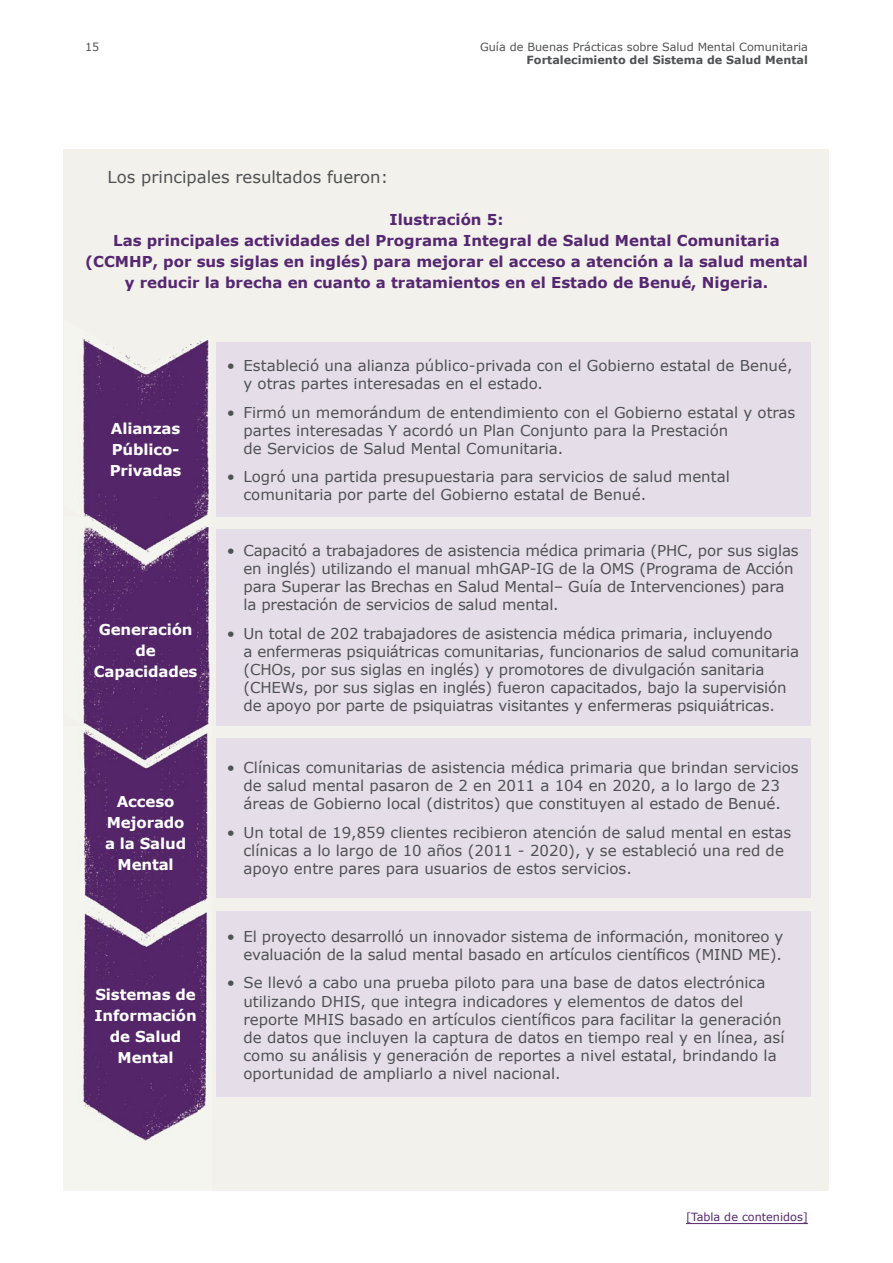
<style>
.page{position:relative;width:893px;height:1263px;background:#fff}
.page>*{position:absolute;margin:0;border:0;box-sizing:border-box;transform-origin:0 0}
.t1{font:16.5px "Verdana";color:#4f5153}
.t2{font:15px/18px "Verdana";color:#4f5153}
.t3{font:700 15px/21px "Verdana";color:#552770;text-align:center}
.t4{font:700 15px/21px "Verdana";letter-spacing:-.01em;color:#fff;text-align:center}
.t5{font:11.25px "Verdana";color:#4f5153}
.t6{font:700 11.25px "Verdana";color:#4f5153}
.t7{font:11.25px "Verdana";color:#552770}
</style>
<div class="page">
<hr style="left:686px;top:1223px;width:122px;height:1px;background:#552770">
<div style="left:64px;top:149px;width:765px;height:1042px;background:#f2f1eb"></div>
<img style="left:79px;top:764px;width:133px;height:377px">
<img style="left:82px;top:556px;width:129px;height:208px">
<img style="left:82px;top:339px;width:128px;height:217px">
<div style="left:216px;top:342px;width:595px;height:175px;background:#e5dee9"></div>
<div style="left:216px;top:529px;width:595px;height:197px;background:#e5dee9"></div>
<div style="left:216px;top:738px;width:595px;height:159px;background:#e5dee9"></div>
<div style="left:216px;top:911px;width:595px;height:186px;background:#e5dee9"></div>
<p class="t5" style="left:85px;top:39px;width:16px">15</p>
<p class="t5" style="left:480px;top:39px;width:329px">Guía de Buenas Prácticas sobre Salud Mental Comunitaria</p>
<p class="t6" style="left:527px;top:52px;width:283px">Fortalecimiento del Sistema de Salud Mental</p>
<p class="t1" style="left:108px;top:165px;width:282px">Los principales resultados fueron:</p>
<p class="t3" style="left:85px;top:209px;width:724px">Ilustración 5:<br>Las principales actividades del Programa Integral de Salud Mental Comunitaria (CCMHP, por sus siglas en inglés) para mejorar el acceso a atención a la salud mental y reducir la brecha en cuanto a tratamientos en el Estado de Benué, Nigeria.</p>
<p class="t4" style="left:110px;top:418px;width:73px;text-align:left">Alianzas<br>Público-<br>Privadas</p>
<p class="t4" style="left:94px;top:618px;width:105px">Generación de<br>Capacidades</p>
<p class="t4" style="left:105px;top:791px;width:83px">Acceso<br>Mejorado a la Salud<br>Mental</p>
<p class="t4" style="left:94px;top:984px;width:104px">Sistemas de<br>Información de Salud<br>Mental</p>
<p class="t2" style="left:243px;top:356px;width:550px;text-indent:-16px">• Estableció una alianza público-privada con el Gobierno estatal de Benué, y otras partes interesadas en el estado.</p>
<p class="t2" style="left:243px;top:403px;width:553px;text-indent:-16px">• Firmó un memorándum de entendimiento con el Gobierno estatal y otras partes interesadas Y acordó un Plan Conjunto para la Prestación<br>de Servicios de Salud Mental Comunitaria.</p>
<p class="t2" style="left:243px;top:468px;width:488px;text-indent:-16px">• Logró una partida presupuestaria para servicios de salud mental comunitaria por parte del Gobierno estatal de Benué.</p>
<p class="t2" style="left:243px;top:542px;width:557px;text-indent:-16px">• Capacitó a trabajadores de asistencia médica primaria (PHC, por sus siglas en inglés) utilizando el manual mhGAP-IG de la OMS (Programa de Acción para Superar las Brechas en Salud Mental– Guía de Intervenciones) para la prestación de servicios de salud mental.</p>
<p class="t2" style="left:243px;top:624px;width:557px;text-indent:-16px">• Un total de 202 trabajadores de asistencia médica primaria, incluyendo<br>a enfermeras psiquiátricas comunitarias, funcionarios de salud comunitaria (CHOs, por sus siglas en inglés) y promotores de divulgación sanitaria (CHEWs, por sus siglas en inglés) fueron capacitados, bajo la supervisión de apoyo por parte de psiquiatras visitantes y enfermeras psiquiátricas.</p>
<p class="t2" style="left:227px;top:758px;width:573px;text-align:center">• Clínicas comunitarias de asistencia médica primaria que brindan servicios de salud mental pasaron de 2 en 2011 a 104 en 2020, a lo largo de 23 áreas de Gobierno local (distritos) que constituyen al estado de Benué.</p>
<p class="t2" style="left:243px;top:823px;width:549px;text-indent:-16px">• Un total de 19,859 clientes recibieron atención de salud mental en estas clínicas a lo largo de 10 años (2011 - 2020), y se estableció una red de apoyo entre pares para usuarios de estos servicios.</p>
<p class="t2" style="left:227px;top:927px;width:558px;text-align:right">• El proyecto desarrolló un innovador sistema de información, monitoreo y evaluación de la salud mental basado en artículos científicos (MIND ME).</p>
<p class="t2" style="left:243px;top:974px;width:542px;text-indent:-16px">• Se llevó a cabo una prueba piloto para una base de datos electrónica utilizando DHIS, que integra indicadores y elementos de datos del reporte MHIS basado en artículos científicos para facilitar la generación de datos que incluyen la captura de datos en tiempo real y en línea, así como su análisis y generación de reportes a nivel estatal, brindando la oportunidad de ampliarlo a nivel nacional.</p>
<p class="t7" style="left:686px;top:1209px;width:123px">[Tabla de contenidos]</p>
</div>
